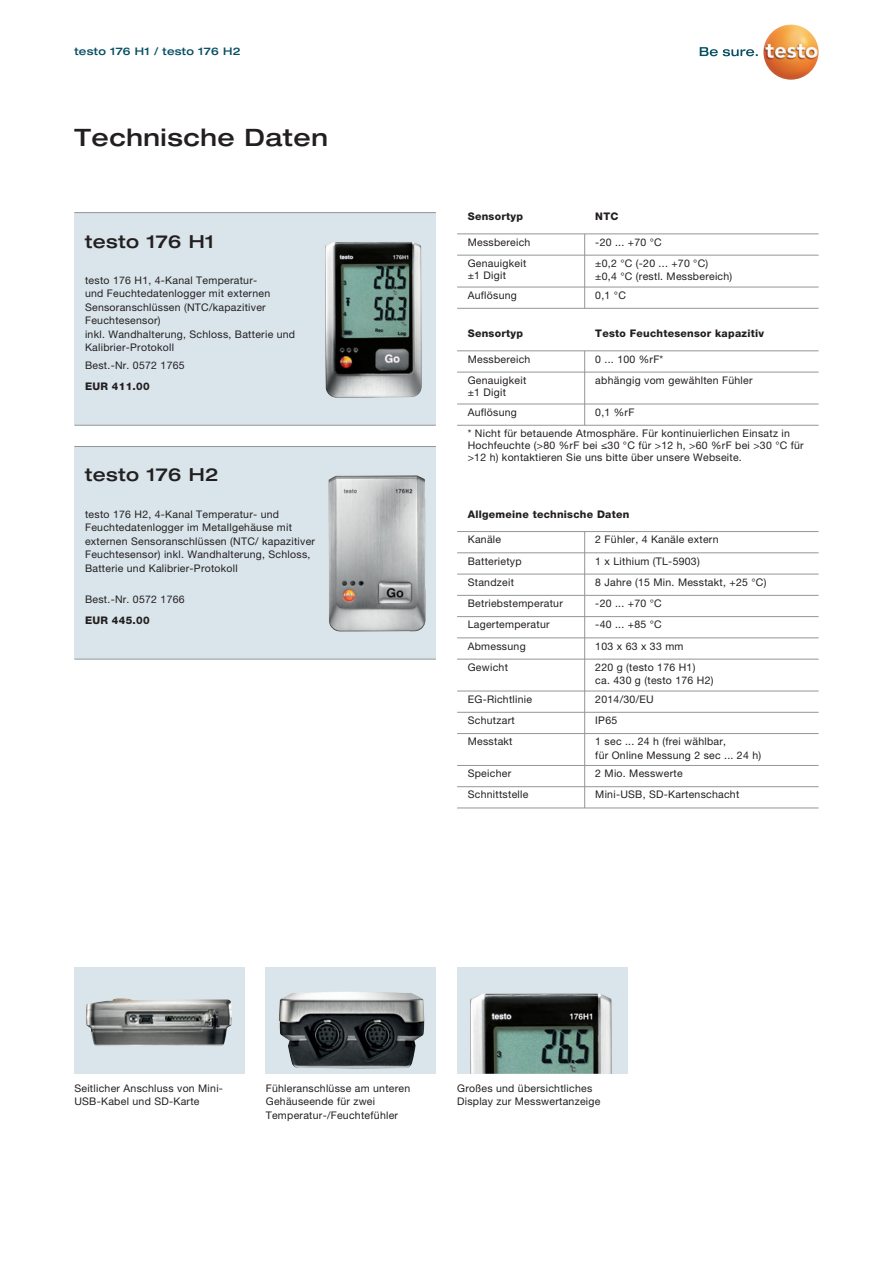
<style>
.page{position:relative;width:893px;height:1263px;background:#fff}
.page>*{position:absolute;margin:0;border:0;box-sizing:border-box;transform-origin:0 0}
.t1{font:500 expanded 24px "Helvetica Neue LTW1 G";letter-spacing:.025em;color:#231f20}
.t2{font:500 expanded 18px "Helvetica Neue LTW1 G";letter-spacing:.025em;color:#231f20}
.t3{font:10.5px/13.5px "Helvetica Neue LTW1 G";letter-spacing:.025em;color:#231f20}
.t4{font:800 10.5px "Helvetica Neue LTW1 G";letter-spacing:.025em;color:#231f20}
.t5{font:500 expanded 10.5px "Helvetica Neue LTW1 G";letter-spacing:.025em;color:#074f64}
</style>
<div class="page">
<div style="left:74px;top:213px;width:362px;height:212px;background:#d9e5eb"></div>
<div style="left:74px;top:446px;width:362px;height:213px;background:#d9e5eb"></div>
<hr style="left:74px;top:212px;width:362px;height:1px;background:#939598">
<hr style="left:74px;top:446px;width:362px;height:1px;background:#939598">
<hr style="left:74px;top:425px;width:362px;height:1px;background:#939598">
<hr style="left:74px;top:659px;width:362px;height:1px;background:#939598">
<img style="left:325px;top:242px;width:97px;height:156px">
<img style="left:328px;top:475px;width:98px;height:157px">
<div style="left:74px;top:967px;width:170px;height:107px;background:#d9e5eb"></div>
<img style="left:86px;top:998px;width:146px;height:48px">
<div style="left:457px;top:967px;width:170px;height:107px;background:#d9e5eb"></div>
<img style="left:470px;top:993px;width:142px;height:81px">
<div style="left:266px;top:967px;width:170px;height:107px;background:#d9e5eb"></div>
<img style="left:279px;top:992px;width:145px;height:76px">
<svg style="left:700px;top:47px;width:58px;height:9px"></svg>
<img style="left:763px;top:24px;width:56px;height:56px;border-radius:28px">
<hr style="left:457px;top:531px;width:362px;height:1px;background:#939598">
<hr style="left:457px;top:552px;width:362px;height:1px;background:#939598">
<hr style="left:457px;top:574px;width:362px;height:1px;background:#939598">
<hr style="left:457px;top:595px;width:362px;height:1px;background:#939598">
<hr style="left:457px;top:616px;width:362px;height:1px;background:#939598">
<hr style="left:457px;top:637px;width:362px;height:1px;background:#939598">
<hr style="left:457px;top:659px;width:362px;height:1px;background:#939598">
<hr style="left:457px;top:691px;width:362px;height:1px;background:#939598">
<hr style="left:457px;top:733px;width:362px;height:1px;background:#939598">
<hr style="left:457px;top:712px;width:362px;height:1px;background:#939598">
<hr style="left:457px;top:765px;width:362px;height:1px;background:#939598">
<hr style="left:457px;top:786px;width:362px;height:1px;background:#939598">
<hr style="left:457px;top:807px;width:362px;height:1px;background:#939598">
<hr style="left:584px;top:531px;width:1px;height:277px;background:#939598">
<hr style="left:457px;top:233px;width:362px;height:1px;background:#939598">
<hr style="left:584px;top:234px;width:1px;height:74px;background:#939598">
<hr style="left:457px;top:255px;width:362px;height:1px;background:#939598">
<hr style="left:457px;top:287px;width:362px;height:1px;background:#939598">
<hr style="left:457px;top:308px;width:362px;height:1px;background:#939598">
<hr style="left:457px;top:350px;width:362px;height:1px;background:#939598">
<hr style="left:584px;top:351px;width:1px;height:74px;background:#939598">
<hr style="left:457px;top:372px;width:362px;height:1px;background:#939598">
<hr style="left:457px;top:404px;width:362px;height:1px;background:#939598">
<hr style="left:457px;top:425px;width:362px;height:1px;background:#939598">
<p class="t5" style="left:74px;top:44px;width:168px">testo 176 H1 / testo 176 H2</p>
<h1 class="t1" style="left:74px;top:122px;width:255px">Technische Daten</h1>
<h2 class="t2" style="left:85px;top:230px;width:131px">testo 176 H1</h2>
<p class="t3" style="left:85px;top:273px;width:212px">testo 176 H1, 4-Kanal Temperatur-<br>und Feuchtedatenlogger mit externen<br>Sensoranschlüssen (NTC/kapazitiver<br>Feuchtesensor)<br>inkl. Wandhalterung, Schloss, Batterie und<br>Kalibrier-Protokoll</p>
<p class="t3" style="left:85px;top:358px;width:101px">Best.-Nr. 0572 1765</p>
<p class="t4" style="left:85px;top:380px;width:66px">EUR 411.00</p>
<h2 class="t2" style="left:85px;top:463px;width:135px">testo 176 H2</h2>
<p class="t3" style="left:85px;top:507px;width:232px">testo 176 H2, 4-Kanal Temperatur- und Feuchtedatenlogger im Metallgehäuse mit externen Sensoranschlüssen (NTC/ kapazitiver Feuchtesensor) inkl. Wandhalterung, Schloss, Batterie und Kalibrier-Protokoll</p>
<p class="t3" style="left:85px;top:592px;width:101px">Best.-Nr. 0572 1766</p>
<p class="t4" style="left:85px;top:614px;width:66px">EUR 445.00</p>
<p class="t4" style="left:468px;top:210px;width:57px">Sensortyp</p>
<p class="t4" style="left:595px;top:210px;width:25px">NTC</p>
<p class="t3" style="left:468px;top:231px;width:64px;line-height:21.3px">Messbereich<br>Genauigkeit</p>
<p class="t3" style="left:468px;top:265px;width:51px;line-height:20px">±1 Digit<br>Auflösung</p>
<p class="t3" style="left:595px;top:231px;width:115px;line-height:21.3px">-20 ... +70 °C<br>±0,2 °C (-20 ... +70 °C)</p>
<p class="t3" style="left:595px;top:267px;width:138px;line-height:18.5px">±0,4 °C (restl. Messbereich)<br>0,1 °C</p>
<p class="t4" style="left:468px;top:327px;width:57px">Sensortyp</p>
<p class="t4" style="left:595px;top:327px;width:170px">Testo Feuchtesensor kapazitiv</p>
<p class="t3" style="left:468px;top:348px;width:64px;line-height:21.3px">Messbereich<br>Genauigkeit</p>
<p class="t3" style="left:468px;top:382px;width:51px;line-height:20px">±1 Digit<br>Auflösung</p>
<p class="t3" style="left:468px;top:427px;width:337px;line-height:12px">* Nicht für betauende Atmosphäre. Für kontinuierlichen Einsatz in<br>Hochfeuchte (&gt;80 %rF bei ≤30 °C für &gt;12 h, &gt;60 %rF bei &gt;30 °C für &gt;12 h) kontaktieren Sie uns bitte über unsere Webseite.</p>
<p class="t3" style="left:595px;top:348px;width:159px;line-height:21.3px">0 ... 100 %rF*<br>abhängig vom gewählten Fühler</p>
<p class="t3" style="left:595px;top:405px;width:41px">0,1 %rF</p>
<p class="t4" style="left:468px;top:508px;width:163px">Allgemeine technische Daten</p>
<p class="t3" style="left:468px;top:533px;width:35px">Kanäle</p>
<p class="t3" style="left:595px;top:533px;width:125px">2 Fühler, 4 Kanäle extern</p>
<p class="t3" style="left:468px;top:554px;width:55px">Batterietyp</p>
<p class="t3" style="left:595px;top:554px;width:106px">1 x Lithium (TL-5903)</p>
<p class="t3" style="left:468px;top:575px;width:48px">Standzeit</p>
<p class="t3" style="left:595px;top:575px;width:173px">8 Jahre (15 Min. Messtakt, +25 °C)</p>
<p class="t3" style="left:468px;top:596px;width:97px">Betriebstemperatur</p>
<p class="t3" style="left:595px;top:596px;width:68px">-20 ... +70 °C</p>
<p class="t3" style="left:468px;top:618px;width:83px">Lagertemperatur</p>
<p class="t3" style="left:595px;top:618px;width:68px">-40 ... +85 °C</p>
<p class="t3" style="left:468px;top:635px;width:59px;line-height:21.3px">Abmessung<br>Gewicht</p>
<p class="t3" style="left:595px;top:635px;width:102px;line-height:21.3px">103 x 63 x 33 mm<br>220 g (testo 176 H1)</p>
<p class="t3" style="left:595px;top:674px;width:120px">ca. 430 g (testo 176 H2)</p>
<p class="t3" style="left:468px;top:713px;width:49px">Schutzart</p>
<p class="t3" style="left:468px;top:692px;width:66px">EG-Richtlinie</p>
<p class="t3" style="left:595px;top:692px;width:60px">2014/30/EU</p>
<p class="t3" style="left:595px;top:713px;width:23px">IP65</p>
<p class="t3" style="left:468px;top:735px;width:46px">Messtakt</p>
<p class="t3" style="left:595px;top:735px;width:167px">1 sec ... 24 h (frei wählbar,<br>für Online Messung 2 sec ... 24 h)</p>
<p class="t3" style="left:468px;top:763px;width:62px;line-height:21.3px">Speicher<br>Schnittstelle</p>
<p class="t3" style="left:595px;top:763px;width:146px;line-height:21.3px">2 Mio. Messwerte<br>Mini-USB, SD-Kartenschacht</p>
<p class="t3" style="left:74px;top:1081px;width:150px">Seitlicher Anschluss von Mini-<br>USB-Kabel und SD-Karte</p>
<p class="t3" style="left:266px;top:1081px;width:146px">Fühleranschlüsse am unteren<br>Gehäuseende für zwei<br>Temperatur-/Feuchtefühler</p>
<p class="t3" style="left:457px;top:1081px;width:145px">Großes und übersichtliches<br>Display zur Messwertanzeige</p>
</div>
